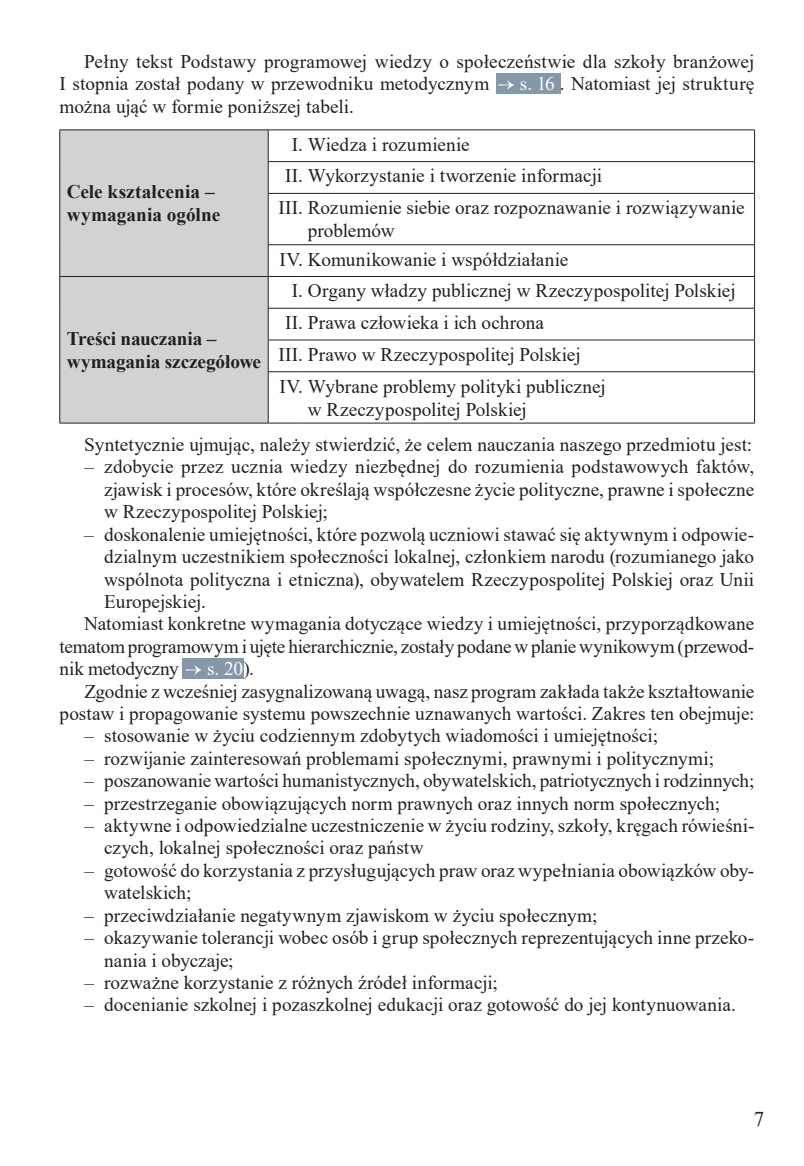
<style>
.page{position:relative;width:804px;height:1166px;background:#fff}
.page>*{position:absolute;margin:0;border:0;box-sizing:border-box;transform-origin:0 0}
.t1{font:21px "Times New Roman";color:#231f20}
.t2{font:19.25px/22.4px "Times New Roman";color:#231f20}
.t3{font:700 19.25px/23.1px "Times New Roman";letter-spacing:-.005em;color:#231f20}
.s1{font-family:"Minion Pro";color:#fff}
.s2{color:#fff}
</style>
<div class="page">
<div style="left:496px;top:73px;width:64px;height:21px;background:#8598aa"></div>
<div style="left:60px;top:131px;width:208px;height:292px;background:#d1d2d4"></div>
<svg style="left:269px;top:162px;width:485px;height:261px"></svg>
<hr style="left:60px;top:130px;width:208px;height:1px;background:#231f20">
<hr style="left:59px;top:130px;width:1px;height:32px;background:#231f20">
<hr style="left:268px;top:130px;width:35px;height:1px;background:#231f20">
<hr style="left:268px;top:130px;width:1px;height:31px;background:#231f20">
<hr style="left:303px;top:130px;width:451px;height:1px;background:#231f20">
<hr style="left:754px;top:130px;width:1px;height:31px;background:#231f20">
<hr style="left:59px;top:162px;width:1px;height:31px;background:#231f20">
<hr style="left:268px;top:161px;width:35px;height:1px;background:#231f20">
<hr style="left:268px;top:162px;width:1px;height:31px;background:#231f20">
<hr style="left:303px;top:161px;width:451px;height:1px;background:#231f20">
<hr style="left:754px;top:162px;width:1px;height:31px;background:#231f20">
<hr style="left:59px;top:193px;width:1px;height:52px;background:#231f20">
<hr style="left:268px;top:193px;width:35px;height:1px;background:#231f20">
<hr style="left:268px;top:194px;width:1px;height:50px;background:#231f20">
<hr style="left:303px;top:193px;width:451px;height:1px;background:#231f20">
<hr style="left:754px;top:194px;width:1px;height:50px;background:#231f20">
<hr style="left:59px;top:245px;width:1px;height:31px;background:#231f20">
<hr style="left:268px;top:244px;width:35px;height:1px;background:#231f20">
<hr style="left:268px;top:245px;width:1px;height:31px;background:#231f20">
<hr style="left:303px;top:244px;width:451px;height:1px;background:#231f20">
<hr style="left:754px;top:245px;width:1px;height:31px;background:#231f20">
<hr style="left:60px;top:276px;width:208px;height:1px;background:#231f20">
<hr style="left:59px;top:277px;width:1px;height:31px;background:#231f20">
<hr style="left:268px;top:276px;width:35px;height:1px;background:#231f20">
<hr style="left:268px;top:277px;width:1px;height:31px;background:#231f20">
<hr style="left:303px;top:276px;width:451px;height:1px;background:#231f20">
<hr style="left:754px;top:277px;width:1px;height:31px;background:#231f20">
<hr style="left:59px;top:308px;width:1px;height:32px;background:#231f20">
<hr style="left:268px;top:308px;width:35px;height:1px;background:#231f20">
<hr style="left:268px;top:308px;width:1px;height:32px;background:#231f20">
<hr style="left:303px;top:308px;width:451px;height:1px;background:#231f20">
<hr style="left:754px;top:308px;width:1px;height:32px;background:#231f20">
<hr style="left:59px;top:340px;width:1px;height:32px;background:#231f20">
<hr style="left:268px;top:340px;width:35px;height:1px;background:#231f20">
<hr style="left:268px;top:340px;width:1px;height:31px;background:#231f20">
<hr style="left:303px;top:340px;width:451px;height:1px;background:#231f20">
<hr style="left:754px;top:340px;width:1px;height:31px;background:#231f20">
<hr style="left:59px;top:372px;width:1px;height:51px;background:#231f20">
<hr style="left:268px;top:371px;width:35px;height:1px;background:#231f20">
<hr style="left:268px;top:372px;width:1px;height:51px;background:#231f20">
<hr style="left:303px;top:371px;width:451px;height:1px;background:#231f20">
<hr style="left:754px;top:372px;width:1px;height:51px;background:#231f20">
<hr style="left:60px;top:423px;width:208px;height:1px;background:#231f20">
<hr style="left:268px;top:423px;width:35px;height:1px;background:#231f20">
<hr style="left:303px;top:423px;width:451px;height:1px;background:#231f20">
<div style="left:183px;top:658px;width:61px;height:21px;background:#8598aa"></div>
<p class="t2" style="left:60px;top:50px;width:696px;text-align:justify;text-indent:25px">Pełny tekst Podstawy programowej wiedzy o społeczeństwie dla szkoły branżowej I stopnia został podany w przewodniku metodycznym <span class="s1">→</span> <span class="s2">s. 16</span> . Natomiast jej strukturę można ująć w formie poniższej tabeli.</p>
<p class="t3" style="left:67px;top:180px;width:155px">Cele kształcenia – wymagania ogólne</p>
<p class="t2" style="left:292px;top:132px;width:179px">I. Wiedza i rozumienie</p>
<p class="t2" style="left:285px;top:164px;width:318px">II. Wykorzystanie i tworzenie informacji</p>
<p class="t2" style="left:278px;top:196px;width:468px">III. Rozumienie siebie oraz rozpoznawanie i rozwiązywanie</p>
<p class="t2" style="left:279px;top:216px;width:290px;line-height:28.2px;text-indent:28px">problemów<br>IV. Komunikowanie i współdziałanie</p>
<p class="t2" style="left:292px;top:279px;width:445px">I. Organy władzy publicznej w Rzeczypospolitej Polskiej</p>
<p class="t2" style="left:285px;top:311px;width:260px">II. Prawa człowieka i ich ochrona</p>
<p class="t2" style="left:278px;top:342px;width:304px">III. Prawo w Rzeczypospolitej Polskiej</p>
<p class="t2" style="left:279px;top:374px;width:328px">IV. Wybrane problemy polityki publicznej</p>
<p class="t2" style="left:84px;top:391px;width:669px;line-height:35.5px;text-align:center">w Rzeczypospolitej Polskiej<br>Syntetycznie ujmując, należy stwierdzić, że celem nauczania naszego przedmiotu jest:</p>
<p class="t2" style="left:104px;top:455px;width:651px;text-align:justify;text-indent:-20px">– zdobycie przez ucznia wiedzy niezbędnej do rozumienia podstawowych faktów, zjawisk i procesów, które określają współczesne życie polityczne, prawne i społeczne w Rzeczypospolitej Polskiej;</p>
<p class="t2" style="left:84px;top:522px;width:671px">– doskonalenie umiejętności, które pozwolą uczniowi stawać się aktywnym i odpowie-</p>
<p class="t2" style="left:104px;top:545px;width:651px">dzialnym uczestnikiem społeczności lokalnej, członkiem narodu (rozumianego jako</p>
<p class="t2" style="left:104px;top:567px;width:651px">wspólnota polityczna i etniczna), obywatelem Rzeczypospolitej Polskiej oraz Unii</p>
<p class="t2" style="left:104px;top:590px;width:103px">Europejskiej.</p>
<p class="t2" style="left:84px;top:612px;width:671px">Natomiast konkretne wymagania dotyczące wiedzy i umiejętności, przyporządkowane</p>
<p class="t2" style="left:59px;top:634px;width:696px">tematom programowym i ujęte hierarchicznie, zostały podane w planie wynikowym (przewod-</p>
<p class="t2" style="left:59px;top:657px;width:196px">nik metodyczny <span class="s1">→</span> <span class="s2">s. 20</span>).</p>
<p class="t2" style="left:84px;top:679px;width:671px">Zgodnie z wcześniej zasygnalizowaną uwagą, nasz program zakłada także kształtowanie</p>
<p class="t2" style="left:60px;top:702px;width:696px">postaw i propagowanie systemu powszechnie uznawanych wartości. Zakres ten obejmuje:</p>
<p class="t2" style="left:84px;top:724px;width:575px">– stosowanie w życiu codziennym zdobytych wiadomości i umiejętności;</p>
<p class="t2" style="left:84px;top:746px;width:631px">– rozwijanie zainteresowań problemami społecznymi, prawnymi i politycznymi;</p>
<p class="t2" style="left:84px;top:769px;width:671px">– poszanowanie wartości humanistycznych, obywatelskich, patriotycznych i rodzinnych;</p>
<p class="t2" style="left:84px;top:791px;width:637px">– przestrzeganie obowiązujących norm prawnych oraz innych norm społecznych;</p>
<p class="t2" style="left:104px;top:814px;width:651px;text-indent:-20px">– aktywne i odpowiedzialne uczestniczenie w życiu rodziny, szkoły, kręgach rówieśni&shy;czych, lokalnej społeczności oraz państw</p>
<p class="t2" style="left:104px;top:858px;width:651px;text-indent:-20px">– gotowość do korzystania z przysługujących praw oraz wypełniania obowiązków oby&shy;watelskich;</p>
<p class="t2" style="left:84px;top:903px;width:514px">– przeciwdziałanie negatywnym zjawiskom w życiu społecznym;</p>
<p class="t2" style="left:104px;top:926px;width:651px;text-indent:-20px">– okazywanie tolerancji wobec osób i grup społecznych reprezentujących inne przeko&shy;nania i obyczaje;</p>
<p class="t2" style="left:84px;top:970px;width:415px">– rozważne korzystanie z różnych źródeł informacji;</p>
<p class="t2" style="left:84px;top:993px;width:653px">– docenianie szkolnej i pozaszkolnej edukacji oraz gotowość do jej kontynuowania.</p>
<p class="t3" style="left:67px;top:326px;width:196px">Treści nauczania – wymagania szczegółowe</p>
<p class="t1" style="left:753px;top:1104px;width:12px">7</p>
</div>
